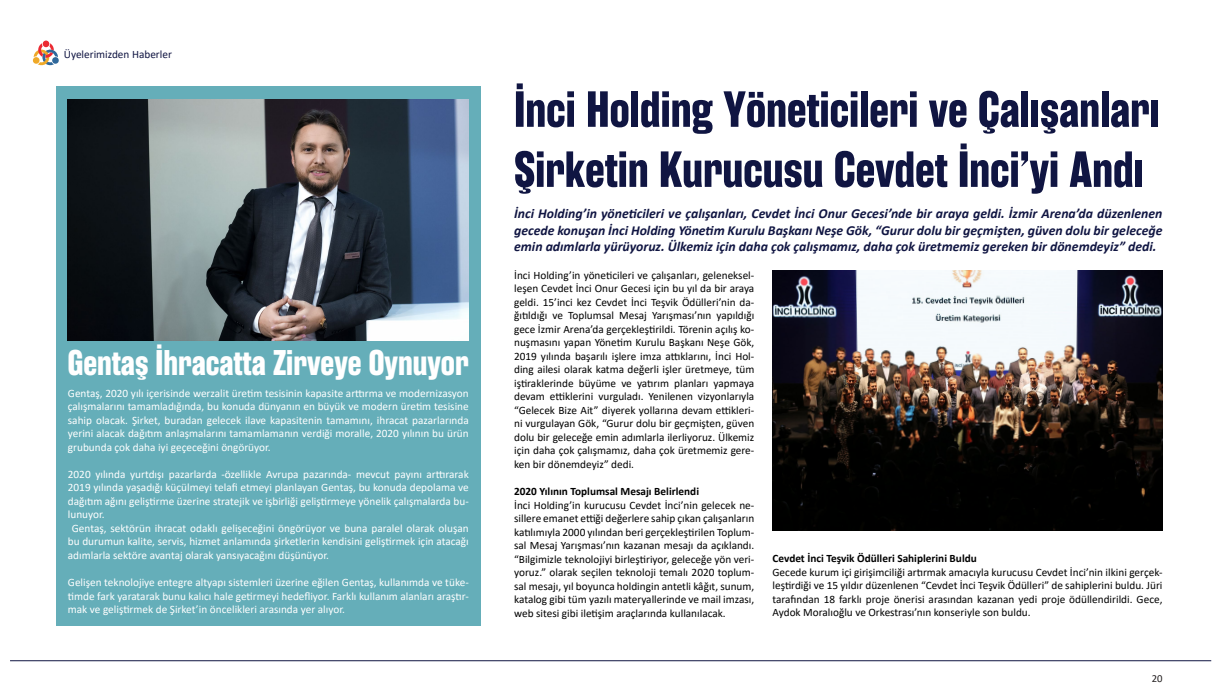
<style>
.page{position:relative;width:1220px;height:694px;background:#fff}
.page>*{position:absolute;margin:0;border:0;box-sizing:border-box;transform-origin:0 0}
.t1{font:700 50.62px/60px "Rama Gothic E";color:#101542}
.t2{font:700 35.62px "Rama Gothic E";color:#fff}
.t3{font:italic 700 13.75px/16.5px "Calibri";color:#101542;text-align:justify}
.t4{font:11.25px/13.5px "Calibri";color:#000;text-align:justify}
.t5{font:11.25px/13.5px "Calibri";color:#fff;text-align:justify}
.t6{font:700 11.25px "Calibri";color:#000}
.t7{font:11.25px "Calibri";color:#101542}
.t8{font:10.69px "Calibri";color:#231f20}
</style>
<div class="page">
<hr style="left:10px;top:660px;width:1200px;height:1px;background:#101542">
<svg style="left:32px;top:41px;width:27px;height:24px"></svg>
<img style="left:772px;top:270px;width:390px;height:260px">
<div style="left:56px;top:86px;width:424px;height:539px;background:#65aeb9"></div>
<img style="left:68px;top:99px;width:400px;height:241px">
<p class="t7" style="left:64px;top:46px;width:110px">Üyelerimizden Haberler</p>
<h2 class="t2" style="left:68px;top:342px;width:402px">Gentaş İhracatta Zirveye Oynuyor</h2>
<p class="t5" style="left:68px;top:385px;width:402px">Gentaş, 2020 yılı içerisinde werzalit üretim tesisinin kapasite arttırma ve modernizasyon çalışmalarını tamamladığında, bu konuda dünyanın en büyük ve modern üretim tesisine sahip olacak. Şirket, buradan gelecek ilave kapasitenin tamamını, ihracat pazarlarında yerini alacak dağıtım anlaşmalarını tamamlamanın verdiği moralle, 2020 yılının bu ürün grubunda çok daha iyi geçeceğini öngörüyor.</p>
<p class="t5" style="left:68px;top:466px;width:402px">2020 yılında yurtdışı pazarlarda -özellikle Avrupa pazarında- mevcut payını arttırarak</p>
<p class="t5" style="left:68px;top:480px;width:402px">2019 yılında yaşadığı küçülmeyi telafi etmeyi planlayan Gentaş, bu konuda depolama ve</p>
<p class="t5" style="left:68px;top:493px;width:402px">dağıtım ağını geliştirme üzerine stratejik ve işbirliği geliştirmeye yönelik çalışmalarda bu-</p>
<p class="t5" style="left:68px;top:507px;width:38px">lunuyor.</p>
<p class="t5" style="left:72px;top:520px;width:398px">Gentaş, sektörün ihracat odaklı gelişeceğini öngörüyor ve buna paralel olarak oluşan</p>
<p class="t5" style="left:68px;top:534px;width:402px">bu durumun kalite, servis, hizmet anlamında şirketlerin kendisini geliştirmek için atacağı</p>
<p class="t5" style="left:68px;top:547px;width:262px">adımlarla sektöre avantaj olarak yansıyacağını düşünüyor.</p>
<p class="t5" style="left:68px;top:574px;width:402px">Gelişen teknolojiye entegre altyapı sistemleri üzerine eğilen Gentaş, kullanımda ve tüke&shy;timde fark yaratarak bunu kalıcı hale getirmeyi hedefliyor. Farklı kullanım alanları araştır&shy;mak ve geliştirmek de Şirket’in öncelikleri arasında yer alıyor.</p>
<h1 class="t1" style="left:514px;top:80px;width:647px">İnci Holding Yöneticileri ve Çalışanları<br>Şirketin Kurucusu Cevdet İnci’yi Andı</h1>
<p class="t3" style="left:514px;top:204px;width:649px">İnci Holding’in yöneticileri ve çalışanları, Cevdet İnci Onur Gecesi’nde bir araya geldi. İzmir Arena’da düzenlenen gecede konuşan İnci Holding Yönetim Kurulu Başkanı Neşe Gök, “Gurur dolu bir geçmişten, güven dolu bir geleceğe emin adımlarla yürüyoruz. Ülkemiz için daha çok çalışmamız, daha çok üretmemiz gereken bir dönemdeyiz” dedi.</p>
<p class="t4" style="left:514px;top:268px;width:242px">İnci Holding’in yöneticileri ve çalışanları, geleneksel&shy;leşen Cevdet İnci Onur Gecesi için bu yıl da bir araya geldi. 15’inci kez Cevdet İnci Teşvik Ödülleri’nin da&shy;ğıtıldığı ve Toplumsal Mesaj Yarışması’nın yapıldığı gece İzmir Arena’da gerçekleştirildi. Törenin açılış ko&shy;nuşmasını yapan Yönetim Kurulu Başkanı Neşe Gök, 2019 yılında başarılı işlere imza attıklarını, İnci Hol&shy;ding ailesi olarak katma değerli işler üretmeye, tüm iştiraklerinde büyüme ve yatırım planları yapmaya devam ettiklerini vurguladı. Yenilenen vizyonlarıyla “Gelecek Bize Ait” diyerek yollarına devam ettikleri&shy;ni vurgulayan Gök, “Gurur dolu bir geçmişten, güven dolu bir geleceğe emin adımlarla ilerliyoruz. Ülkemiz için daha çok çalışmamız, daha çok üretmemiz gere&shy;ken bir dönemdeyiz” dedi.</p>
<p class="t6" style="left:514px;top:483px;width:186px">2020 Yılının Toplumsal Mesajı Belirlendi</p>
<p class="t4" style="left:514px;top:497px;width:242px">İnci Holding’in kurucusu Cevdet İnci’nin gelecek ne&shy;sillere emanet ettiği değerlere sahip çıkan çalışanların katılımıyla 2000 yılından beri gerçekleştirilen Toplum&shy;sal Mesaj Yarışması’nın kazanan mesajı da açıklandı. “Bilgimizle teknolojiyi birleştiriyor, geleceğe yön veri&shy;yoruz.” olarak seçilen teknoloji temalı 2020 toplum&shy;sal mesajı, yıl boyunca holdingin antetli kâğıt, sunum, katalog gibi tüm yazılı materyallerinde ve mail imzası, web sitesi gibi iletişim araçlarında kullanılacak.</p>
<p class="t6" style="left:772px;top:550px;width:206px">Cevdet İnci Teşvik Ödülleri Sahiplerini Buldu</p>
<p class="t4" style="left:772px;top:564px;width:391px">Gecede kurum içi girişimciliği artırmak amacıyla kurucusu Cevdet İnci’nin ilkini gerçek&shy;leştirdiği ve 15 yıldır düzenlenen “Cevdet İnci Teşvik Ödülleri” de sahiplerini buldu. Jüri tarafından 18 farklı proje önerisi arasından kazanan yedi proje ödüllendirildi. Gece, Aydok Moralıoğlu ve Orkestrası’nın konseriyle son buldu.</p>
<p class="t8" style="left:1151px;top:670px;width:12px">20</p>
</div>
